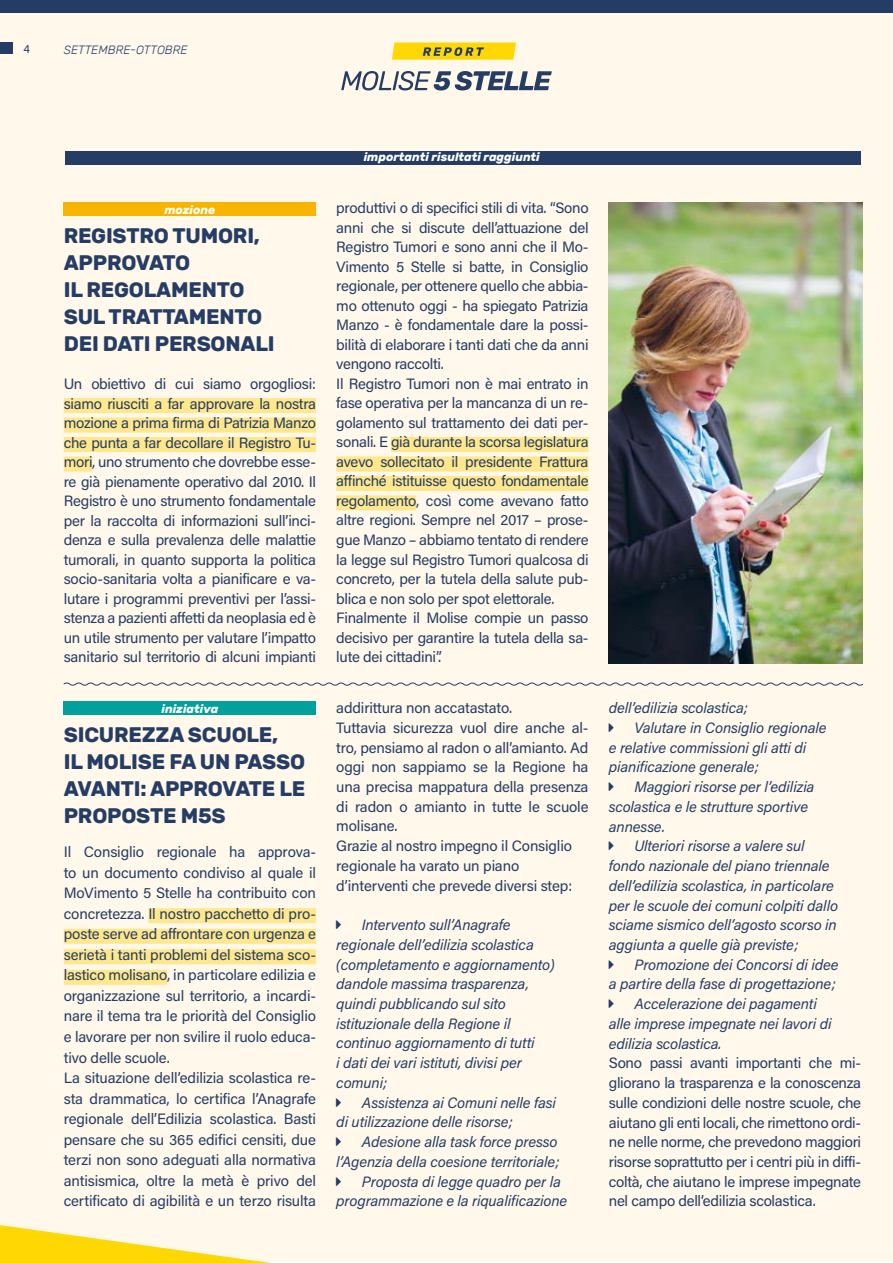
<style>
.page{position:relative;width:893px;height:1263px;background:#fff}
.page>*{position:absolute;margin:0;border:0;box-sizing:border-box;transform-origin:0 0}
.t1{font:700 21px/27px "Rubik";letter-spacing:-.01em;color:#253d65}
.t2{font:15px/19.5px "Acumin Pro";letter-spacing:-.015em;color:#253d65}
.t3{font:italic 15px/19.6px "Acumin Pro";letter-spacing:-.01em;color:#253d65}
.t4{font:italic 700 12px "Rubik";color:#fff}
.t5{font:italic 300 12px "Rubik";color:#253d65}
.t6{font:12px "Acumin Pro";color:#253d65}
</style>
<div class="page">
<div style="left:0;top:0;width:893px;height:14px;background:#253d65"></div>
<div style="left:0;top:13px;width:893px;height:1249px;background:#fff8eb"></div>
<div style="left:64px;top:398px;width:252px;height:15px;background:#ffe78b"></div>
<div style="left:64px;top:418px;width:252px;height:15px;background:#ffe78b"></div>
<div style="left:64px;top:437px;width:252px;height:15px;background:#ffe78b"></div>
<div style="left:64px;top:457px;width:28px;height:15px;background:#ffe78b"></div>
<div style="left:64px;top:202px;width:252px;height:14px;background:#f7b500"></div>
<div style="left:64px;top:702px;width:252px;height:13px;background:#00a19a"></div>
<div style="left:148px;top:908px;width:168px;height:15px;background:#ffe78b"></div>
<div style="left:64px;top:929px;width:252px;height:15px;background:#ffe78b"></div>
<div style="left:64px;top:949px;width:252px;height:15px;background:#ffe78b"></div>
<div style="left:64px;top:970px;width:103px;height:15px;background:#ffe78b"></div>
<div style="left:391px;top:437px;width:198px;height:15px;background:#ffe78b"></div>
<div style="left:336px;top:456px;width:253px;height:15px;background:#ffe78b"></div>
<div style="left:336px;top:476px;width:253px;height:15px;background:#ffe78b"></div>
<div style="left:336px;top:495px;width:80px;height:15px;background:#ffe78b"></div>
<div style="left:65px;top:152px;width:796px;height:13px;background:#253d65"></div>
<img style="left:609px;top:202px;width:254px;height:461px">
<svg style="left:0;top:1225px;width:271px;height:38px"></svg>
<div style="left:0;top:43px;width:13px;height:11px;background:#253d65"></div>
<svg style="left:392px;top:43px;width:124px;height:17px;background:#e6c719"></svg>
<svg style="left:341px;top:71px;width:211px;height:19px"></svg>
<svg style="left:63px;top:682px;width:801px;height:4px"></svg>
<p class="t6" style="left:23px;top:40px;width:8px">4</p>
<p class="t5" style="left:64px;top:43px;width:125px">SETTEMBRE-OTTOBRE</p>
<p class="t4" style="left:164px;top:203px;width:53px">mozione</p>
<h1 class="t1" style="left:64px;top:222px;width:212px">REGISTRO TUMORI,<br>APPROVATO<br>IL REGOLAMENTO<br>SUL TRATTAMENTO<br>DEI DATI PERSONALI</h1>
<p class="t2" style="left:64px;top:373px;width:254px;text-align:justify">Un obiettivo di cui siamo orgogliosi: siamo riusciti a far approvare la nostra mozione a prima firma di Patrizia Manzo che punta a far decollare il Registro Tu&shy;mori, uno strumento che dovrebbe esse&shy;re già pienamente operativo dal 2010. Il Registro è uno strumento fondamentale per la raccolta di informazioni sull’inci&shy;denza e sulla prevalenza delle malattie tumorali, in quanto supporta la politica socio-sanitaria volta a pianificare e va&shy;lutare i programmi preventivi per l’assi&shy;stenza a pazienti affetti da neoplasia ed è un utile strumento per valutare l’impatto sanitario sul territorio di alcuni impianti</p>
<p class="t4" style="left:161px;top:702px;width:58px">iniziativa</p>
<h1 class="t1" style="left:64px;top:721px;width:243px">SICUREZZA SCUOLE,<br>IL MOLISE FA UN PASSO<br>AVANTI: APPROVATE LE<br>PROPOSTE M5S</h1>
<p class="t2" style="left:64px;top:841px;width:254px;line-height:20.5px">Il Consiglio regionale ha approva&shy;to un documento condiviso al quale il MoVimento 5 Stelle ha contribuito con concretezza. Il nostro pacchetto di pro&shy;poste serve ad affrontare con urgenza e serietà i tanti problemi del sistema sco&shy;lastico molisano, in particolare edilizia e organizzazione sul territorio, a incardi&shy;nare il tema tra le priorità del Consiglio e lavorare per non svilire il ruolo educa&shy;tivo delle scuole.<br>La situazione dell’edilizia scolastica re&shy;sta drammatica, lo certifica l’Anagrafe regionale dell’Edilizia scolastica. Basti pensare che su 365 edifici censiti, due terzi non sono adeguati alla normativa antisismica, oltre la metà è privo del certificato di agibilità e un terzo risulta</p>
<p class="t4" style="left:364px;top:150px;width:178px">importanti risultati raggiunti</p>
<p class="t2" style="left:336px;top:198px;width:254px">produttivi o di specifici stili di vita. “Sono anni che si discute dell’attuazione del Registro Tumori e sono anni che il Mo-Vimento 5 Stelle si batte, in Consiglio regionale, per ottenere quello che abbia&shy;mo ottenuto oggi - ha spiegato Patrizia Manzo - è fondamentale dare la possi&shy;bilità di elaborare i tanti dati che da anni vengono raccolti.<br>Il Registro Tumori non è mai entrato in fase operativa per la mancanza di un re&shy;golamento sul trattamento dei dati per&shy;sonali. E già durante la scorsa legislatura avevo sollecitato il presidente Frattura affinché istituisse questo fondamentale regolamento, così come avevano fatto altre regioni. Sempre nel 2017 – prose&shy;gue Manzo – abbiamo tentato di rendere la legge sul Registro Tumori qualcosa di concreto, per la tutela della salute pub&shy;blica e non solo per spot elettorale.<br>Finalmente il Molise compie un passo decisivo per garantire la tutela della sa&shy;lute dei cittadini”.</p>
<p class="t2" style="left:336px;top:697px;width:254px">addirittura non accatastato.<br>Tuttavia sicurezza vuol dire anche al&shy;tro, pensiamo al radon o all’amianto. Ad oggi non sappiamo se la Regione ha una precisa mappatura della presenza di radon o amianto in tutte le scuole molisane.<br>Grazie al nostro impegno il Consiglio regionale ha varato un piano d’interventi che prevede diversi step:</p>
<p class="t3" style="left:336px;top:914px;width:220px;text-indent:26px">Intervento sull’Anagrafe regionale dell’edilizia scolastica (completamento e aggiornamento) dandole massima trasparenza, quindi pubblicando sul sito istituzionale della Regione il continuo aggiornamento di tutti<br>i dati dei vari istituti, divisi per comuni;</p>
<p class="t3" style="left:336px;top:1092px;width:221px;text-indent:26px">Assistenza ai Comuni nelle fasi di utilizzazione delle risorse;</p>
<p class="t3" style="left:362px;top:1131px;width:197px">Adesione alla task force presso</p>
<p class="t3" style="left:336px;top:1151px;width:225px">l’Agenzia della coesione territoriale;</p>
<p class="t3" style="left:362px;top:1171px;width:201px">Proposta di legge quadro per la</p>
<p class="t3" style="left:336px;top:1190px;width:232px">programmazione e la riqualificazione</p>
<p class="t3" style="left:609px;top:697px;width:141px">dell’edilizia scolastica;</p>
<p class="t3" style="left:634px;top:717px;width:194px">Valutare in Consiglio regionale</p>
<p class="t3" style="left:609px;top:737px;width:199px">e relative commissioni gli atti di</p>
<p class="t3" style="left:609px;top:757px;width:152px">pianificazione generale;</p>
<p class="t3" style="left:634px;top:776px;width:182px">Maggiori risorse per l’edilizia</p>
<p class="t3" style="left:609px;top:796px;width:201px">scolastica e le strutture sportive</p>
<p class="t3" style="left:609px;top:816px;width:58px">annesse.</p>
<p class="t3" style="left:634px;top:836px;width:172px">Ulteriori risorse a valere sul</p>
<p class="t3" style="left:609px;top:855px;width:222px">fondo nazionale del piano triennale</p>
<p class="t3" style="left:609px;top:875px;width:227px">dell’edilizia scolastica, in particolare</p>
<p class="t3" style="left:609px;top:895px;width:231px">per le scuole dei comuni colpiti dallo</p>
<p class="t3" style="left:609px;top:914px;width:229px">sciame sismico dell’agosto scorso in</p>
<p class="t3" style="left:609px;top:934px;width:191px">aggiunta a quelle già previste;</p>
<p class="t3" style="left:634px;top:954px;width:206px">Promozione dei Concorsi di idee</p>
<p class="t3" style="left:609px;top:974px;width:229px">a partire della fase di progettazione;</p>
<p class="t3" style="left:634px;top:993px;width:184px">Accelerazione dei pagamenti</p>
<p class="t3" style="left:609px;top:1013px;width:224px">alle imprese impegnate nei lavori di</p>
<p class="t3" style="left:609px;top:1033px;width:114px">edilizia scolastica.</p>
<p class="t2" style="left:609px;top:1053px;width:254px;text-align:justify">Sono passi avanti importanti che mi&shy;gliorano la trasparenza e la conoscenza sulle condizioni delle nostre scuole, che aiutano gli enti locali, che rimettono ordi&shy;ne nelle norme, che prevedono maggiori risorse soprattutto per i centri più in diffi&shy;coltà, che aiutano le imprese impegnate nel campo dell’edilizia scolastica.</p>
</div>
